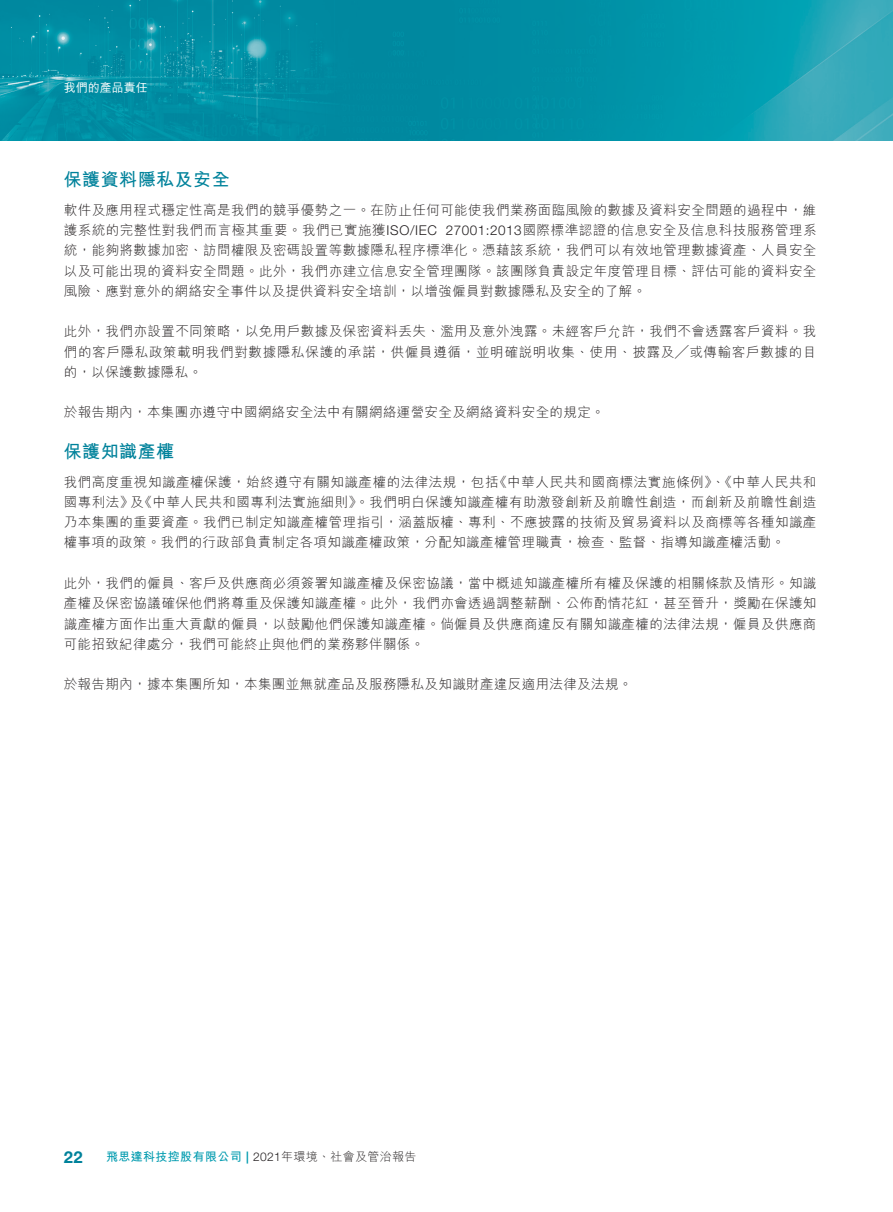
<style>
.page{position:relative;width:893px;height:1212px;background:#fff}
.page>*{position:absolute;margin:0;border:0;box-sizing:border-box;transform-origin:0 0}
.t1{font:700 18px "M Hei HK";letter-spacing:.03em;color:#00829b}
.t2{font:700 16.5px "Helvetica Neue LT Std";color:#00829b}
.t3{font:300 13.5px/20.2px "M Hei HK";letter-spacing:.03em;color:#231f20;text-align:justify}
.t4{font:700 12px "M Hei HK";letter-spacing:.03em;color:#009baf}
.t5{font:500 12px "M Hei HK";color:#fff}
.s1{font-family:"Helvetica Neue LT Std"}
.s2{font-family:"Helvetica Neue LT Std";font-weight:300;color:#231f20}
.s3{font-weight:300;color:#231f20}
</style>
<div class="page">
<img style="left:0;top:0;width:893px;height:140px">
<p class="t5" style="left:64px;top:79px;width:85px">我們的產品責任</p>
<h1 class="t1" style="left:64px;top:166px;width:168px">保護資料隱私及安全</h1>
<p class="t3" style="left:64px;top:200px;width:754px">軟件及應用程式穩定性高是我們的競爭優勢之一。在防止任何可能使我們業務面臨風險的數據及資料安全問題的過程中，維護系統的完整性對我們而言極其重要。我們已實施獲<span class="s1">ISO/IEC 27001:2013</span>國際標準認證的信息安全及信息科技服務管理系統，能夠將數據加密、訪問權限及密碼設置等數據隱私程序標準化。憑藉該系統，我們可以有效地管理數據資產、人員安全以及可能出現的資料安全問題。此外，我們亦建立信息安全管理團隊。該團隊負責設定年度管理目標、評估可能的資料安全風險、應對意外的網絡安全事件以及提供資料安全培訓，以增強僱員對數據隱私及安全的了解。</p>
<p class="t3" style="left:64px;top:321px;width:754px">此外，我們亦設置不同策略，以免用戶數據及保密資料丟失、濫用及意外洩露。未經客戶允許，我們不會透露客戶資料。我們的客戶隱私政策載明我們對數據隱私保護的承諾，供僱員遵循，並明確說明收集、使用、披露及╱或傳輸客戶數據的目的，以保護數據隱私。</p>
<p class="t3" style="left:64px;top:402px;width:542px">於報告期內，本集團亦遵守中國網絡安全法中有關網絡運營安全及網絡資料安全的規定。</p>
<h1 class="t1" style="left:64px;top:438px;width:112px">保護知識產權</h1>
<p class="t3" style="left:64px;top:471px;width:754px">我們高度重視知識產權保護，始終遵守有關知識產權的法律法規，包括《中華人民共和國商標法實施條例》、《中華人民共和國專利法》及《中華人民共和國專利法實施細則》。我們明白保護知識產權有助激發創新及前瞻性創造，而創新及前瞻性創造乃本集團的重要資產。我們已制定知識產權管理指引，涵蓋版權、專利、不應披露的技術及貿易資料以及商標等各種知識產權事項的政策。我們的行政部負責制定各項知識產權政策，分配知識產權管理職責，檢查、監督、指導知識產權活動。</p>
<p class="t3" style="left:64px;top:573px;width:754px">此外，我們的僱員、客戶及供應商必須簽署知識產權及保密協議，當中概述知識產權所有權及保護的相關條款及情形。知識產權及保密協議確保他們將尊重及保護知識產權。此外，我們亦會透過調整薪酬、公佈酌情花紅，甚至晉升，獎勵在保護知識產權方面作出重大貢獻的僱員，以鼓勵他們保護知識產權。倘僱員及供應商違反有關知識產權的法律法規，僱員及供應商可能招致紀律處分，我們可能終止與他們的業務夥伴關係。</p>
<p class="t3" style="left:64px;top:674px;width:570px">於報告期內，據本集團所知，本集團並無就產品及服務隱私及知識財產違反適用法律及法規。</p>
<p class="t2" style="left:64px;top:1147px;width:20px">22</p>
<p class="t4" style="left:106px;top:1148px;width:312px">飛思達科技控股有限公司 <span class="s1">|</span> <span class="s2">2021</span><span class="s3">年環境、社會及管治報告</span></p>
</div>
